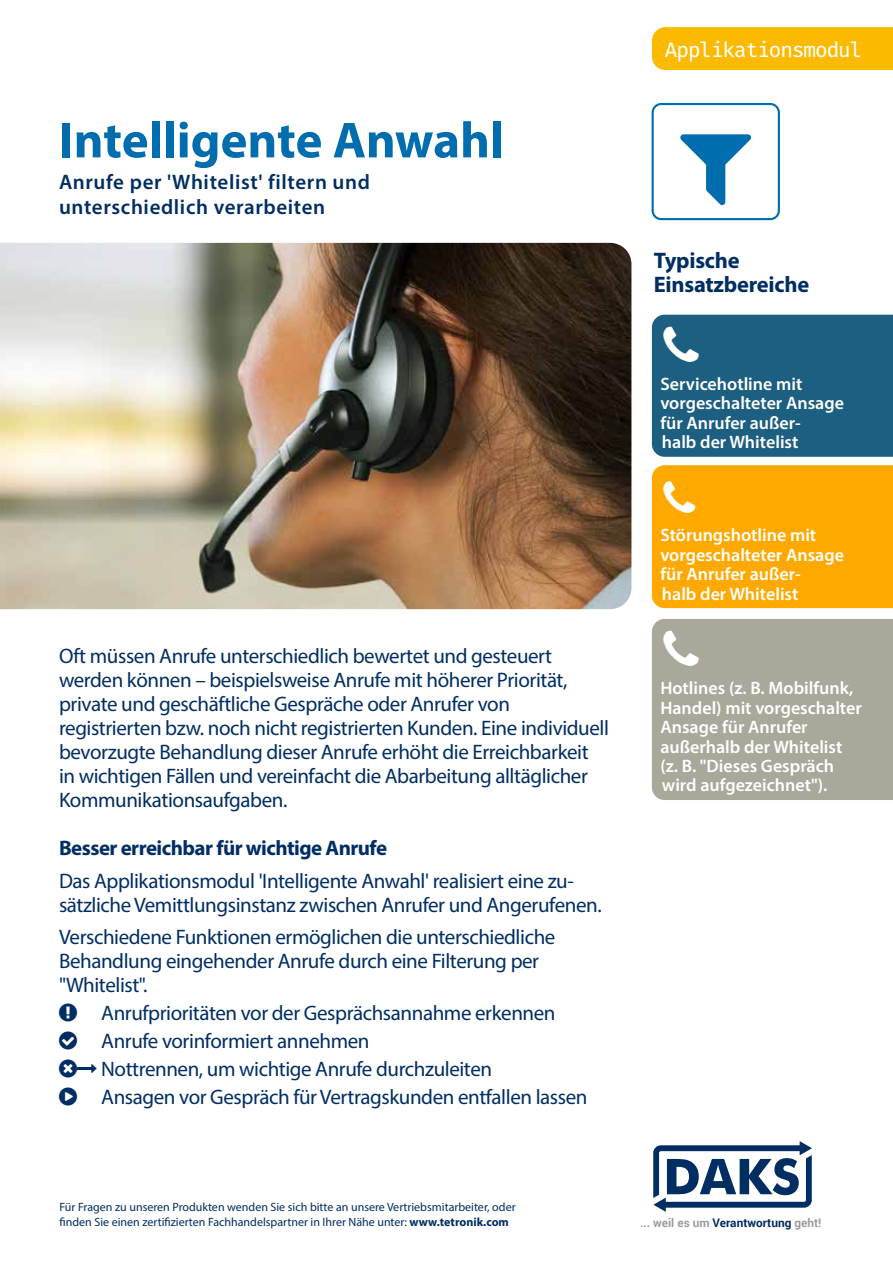
<style>
.page{position:relative;width:893px;height:1263px;background:#fff}
.page>*{position:absolute;margin:0;border:0;box-sizing:border-box;transform-origin:0 0}
.t1{font:700 51px "Myriad Pro";color:#006dae}
.t2{font:700 22.5px/24px "Myriad Pro";letter-spacing:-.01em;color:#002e63}
.t3{font:21px/24px "Myriad Pro";letter-spacing:-.02em;color:#002e63}
.t4{font:600 21px/25.5px "Myriad Pro";letter-spacing:.03em;color:#002e63}
.t5{font:700 21px "Myriad Pro";letter-spacing:-.025em;color:#002e63}
.t6{font:21px "Fira Mono OT";letter-spacing:-.05em;color:#fff}
.t7{font:600 18px/19.5px "Myriad Pro";color:#fff}
.t8{font:12px/15px "Myriad Pro";color:#002e63}
.t9{font:700 11.85px "Roboto";color:#9c9ca2}
.s1{font-weight:700}
.s2{color:#002e63}
</style>
<div class="page">
<div style="left:652px;top:27px;width:241px;height:44px;background:#fbba00"></div>
<svg style="left:653px;top:1141px;width:159px;height:71px"></svg>
<img style="left:0;top:243px;width:631px;height:366px">
<div style="left:652px;top:103px;width:128px;height:117px;border:2px solid #006dae;border-radius:9px"></div>
<div style="left:652px;top:465px;width:241px;height:143px;background:#ffa900"></div>
<div style="left:652px;top:315px;width:241px;height:142px;background:#1d5f81"></div>
<div style="left:652px;top:619px;width:241px;height:181px;background:#a9a89a"></div>
<h1 class="t1" style="left:59px;top:107px;width:446px">Intelligente Anwahl</h1>
<p class="t4" style="left:59px;top:168px;width:313px">Anrufe per 'Whitelist' filtern und unterschiedlich verarbeiten</p>
<p class="t3" style="left:59px;top:644px;width:551px">Oft müssen Anrufe unterschiedlich bewertet und gesteuert werden können – beispielsweise Anrufe mit höherer Priorität, private und geschäftliche Gespräche oder Anrufer von registrierten bzw. noch nicht registrierten Kunden. Eine individuell bevorzugte Behandlung dieser Anrufe erhöht die Erreichbarkeit in wichtigen Fällen und vereinfacht die Abarbeitung alltäglicher Kommunikationsaufgaben.</p>
<p class="t5" style="left:59px;top:834px;width:330px">Besser erreichbar für wichtige Anrufe</p>
<p class="t3" style="left:59px;top:868px;width:544px">Das Applikationsmodul 'Intelligente Anwahl' realisiert eine zu&shy;sätzliche Vemittlungsinstanz zwischen Anrufer und Angerufenen.</p>
<p class="t3" style="left:59px;top:925px;width:498px">Verschiedene Funktionen ermöglichen die unterschiedliche<br>Behandlung eingehender Anrufe durch eine Filterung per "Whitelist".</p>
<p class="t3" style="left:101px;top:999px;width:488px;line-height:28px">Anrufprioritäten vor der Gesprächsannahme erkennen Anrufe vorinformiert annehmen<br>Nottrennen, um wichtige Anrufe durchzuleiten<br>Ansagen vor Gespräch für Vertragskunden entfallen lassen</p>
<p class="t6" style="left:665px;top:35px;width:199px">Applikationsmodul</p>
<p class="t2" style="left:654px;top:248px;width:157px">Typische<br>Einsatzbereiche</p>
<p class="t7" style="left:660px;top:373px;width:185px">Servicehotline mit vorgeschalteter Ansage für Anrufer außer-<br>halb der Whitelist</p>
<p class="t7" style="left:660px;top:525px;width:185px">Störungshotline mit vorgeschalteter Ansage für Anrufer außer-<br>halb der Whitelist</p>
<p class="t7" style="left:660px;top:678px;width:203px">Hotlines (z. B. Mobilfunk,<br>Handel) mit vorgeschalter<br>Ansage für Anrufer außerhalb der Whitelist (z. B. "Dieses Gespräch wird aufgezeichnet").</p>
<p class="t8" style="left:60px;top:1200px;width:458px">Für Fragen zu unseren Produkten wenden Sie sich bitte an unsere Vertriebsmitarbeiter, oder finden Sie einen zertifizierten Fachhandelspartner in Ihrer Nähe unter: <span class="s1">www.tetronik.com</span></p>
<p class="t9" style="left:640px;top:1214px;width:183px">... weil es um <span class="s2">Verantwortung</span> geht!</p>
</div>
